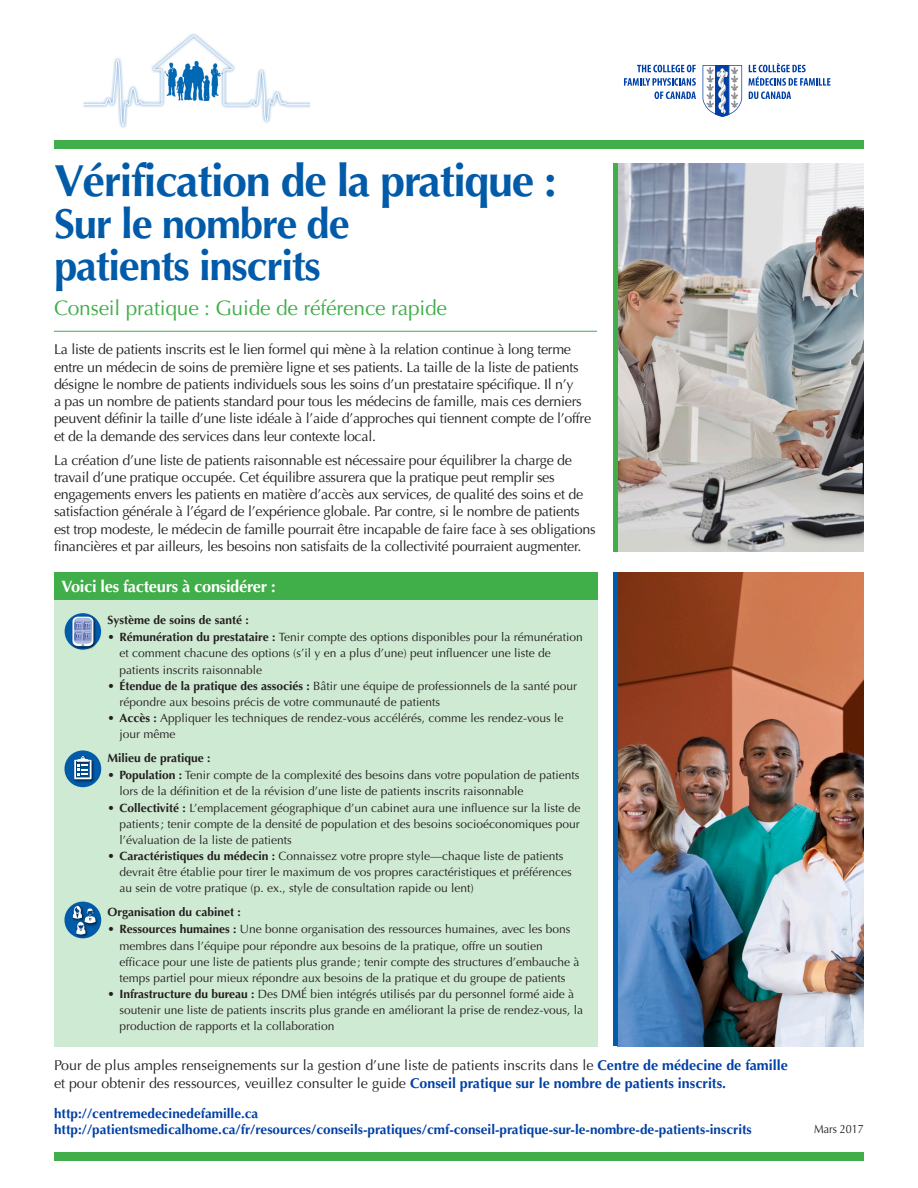
<style>
.page{position:relative;width:918px;height:1188px;background:#fff}
.page>*{position:absolute;margin:0;border:0;box-sizing:border-box;transform-origin:0 0}
.t1{font:700 45px "Optima";letter-spacing:-.03em;color:#015ba9}
.t2{font:700 42px/42px "Optima";letter-spacing:-.03em;color:#015ba9}
.t3{font:21px "Optima";letter-spacing:-.01em;color:#40ae49}
.t4{font:700 16.5px "Optima";letter-spacing:-.02em;color:#fff}
.t5{font:14.25px/17.2px "Optima";letter-spacing:-.02em;color:#231f20}
.t6{font:14.25px/18px "Optima";color:#231f20}
.t7{font:700 13.5px "Optima";color:#0040a6}
.t8{font:12px/16.2px "Optima";color:#231f20}
.t9{font:700 12px "Optima";color:#231f20}
.t10{font:12px "Optima";color:#231f20;scale:.9 1}
.s1{font-weight:700}
.s2{font-weight:700;color:#0040a6}
</style>
<div class="page">
<svg style="left:637px;top:65px;width:59px;height:7px"></svg>
<svg style="left:624px;top:78px;width:72px;height:21px"></svg>
<svg style="left:702px;top:63px;width:129px;height:54px"></svg>
<img style="left:84px;top:33px;width:226px;height:95px">
<div style="left:54px;top:140px;width:810px;height:9px;background:#40ae49"></div>
<img style="left:618px;top:163px;width:246px;height:388px">
<img style="left:618px;top:573px;width:246px;height:473px">
<div style="left:54px;top:579px;width:543px;height:467px;background:#cfead2"></div>
<div style="left:54px;top:573px;width:543px;height:27px;background:#40ae49"></div>
<div style="left:613px;top:163px;width:5px;height:388px;background:#40ae49"></div>
<hr style="left:613px;top:573px;width:4px;height:473px;background:#015ba9">
<div style="left:54px;top:1152px;width:810px;height:9px;background:#40ae49"></div>
<hr style="left:54px;top:331px;width:543px;height:1px;background:#40ae49">
<div style="left:64px;top:902px;width:37px;height:36px;background:#015ba9;border-radius:50%"></div>
<img style="left:74px;top:935px;width:15px;height:3px">
<img style="left:96px;top:907px;width:4px;height:18px">
<svg style="left:73px;top:906px;width:23px;height:29px"></svg>
<div style="left:65px;top:613px;width:36px;height:37px;background:#015ba9;border-radius:50%"></div>
<img style="left:70px;top:614px;width:28px;height:36px">
<svg style="left:72px;top:617px;width:21px;height:29px"></svg>
<div style="left:64px;top:750px;width:37px;height:37px;background:#015ba9;border-radius:50%"></div>
<img style="left:74px;top:754px;width:21px;height:29px">
<svg style="left:74px;top:756px;width:18px;height:23px"></svg>
<p class="t1" style="left:54px;top:154px;width:504px">Vérification de la pratique :</p>
<p class="t2" style="left:54px;top:203px;width:297px">Sur le nombre de patients inscrits</p>
<p class="t3" style="left:54px;top:296px;width:395px">Conseil pratique : Guide de référence rapide</p>
<p class="t5" style="left:54px;top:341px;width:539px">La liste de patients inscrits est le lien formel qui mène à la relation continue à long terme entre un médecin de soins de première ligne et ses patients. La taille de la liste de patients désigne le nombre de patients individuels sous les soins d’un prestataire spécifique. Il n’y<br>a pas un nombre de patients standard pour tous les médecins de famille, mais ces derniers peuvent définir la taille d’une liste idéale à l’aide d’approches qui tiennent compte de l’offre et de la demande des services dans leur contexte local.</p>
<p class="t5" style="left:54px;top:451px;width:543px">La création d’une liste de patients raisonnable est nécessaire pour équilibrer la charge de travail d’une pratique occupée. Cet équilibre assurera que la pratique peut remplir ses engagements envers les patients en matière d’accès aux services, de qualité des soins et de satisfaction générale à l’égard de l’expérience globale. Par contre, si le nombre de patients est trop modeste, le médecin de famille pourrait être incapable de faire face à ses obligations financières et par ailleurs, les besoins non satisfaits de la collectivité pourraient augmenter.</p>
<p class="t4" style="left:62px;top:577px;width:216px">Voici les facteurs à considérer :</p>
<p class="t9" style="left:107px;top:613px;width:143px">Système de soins de santé :</p>
<p class="t8" style="left:119px;top:629px;width:465px;text-indent:-12px">• <span class="s1">Rémunération du prestataire :</span> Tenir compte des options disponibles pour la rémunération et comment chacune des options (s’il y en a plus d’une) peut influencer une liste de patients inscrits raisonnable</p>
<p class="t8" style="left:119px;top:678px;width:459px;text-indent:-12px">• <span class="s1">Étendue de la pratique des associés :</span> Bâtir une équipe de professionnels de la santé pour répondre aux besoins précis de votre communauté de patients</p>
<p class="t8" style="left:119px;top:710px;width:446px;text-indent:-12px">• <span class="s1">Accès :</span> Appliquer les techniques de rendez-vous accélérés, comme les rendez-vous le jour même</p>
<p class="t9" style="left:107px;top:751px;width:105px">Milieu de pratique :</p>
<p class="t8" style="left:119px;top:767px;width:462px;text-indent:-12px">• <span class="s1">Population :</span> Tenir compte de la complexité des besoins dans votre population de patients lors de la définition et de la révision d’une liste de patients inscrits raisonnable</p>
<p class="t8" style="left:119px;top:800px;width:463px;text-align:justify;text-indent:-12px">• <span class="s1">Collectivité :</span> L’emplacement géographique d’un cabinet aura une influence sur la liste de patients; tenir compte de la densité de population et des besoins socioéconomiques pour l’évaluation de la liste de patients</p>
<p class="t8" style="left:119px;top:848px;width:454px;text-indent:-12px">• <span class="s1">Caractéristiques du médecin :</span> Connaissez votre propre style—chaque liste de patients devrait être établie pour tirer le maximum de vos propres caractéristiques et préférences au sein de votre pratique (p. ex., style de consultation rapide ou lent)</p>
<p class="t9" style="left:107px;top:905px;width:135px">Organisation du cabinet :</p>
<p class="t8" style="left:119px;top:921px;width:461px;text-indent:-12px">• <span class="s1">Ressources humaines :</span> Une bonne organisation des ressources humaines, avec les bons membres dans l’équipe pour répondre aux besoins de la pratique, offre un soutien efficace pour une liste de patients plus grande ; tenir compte des structures d’embauche à temps partiel pour mieux répondre aux besoins de la pratique et du groupe de patients</p>
<p class="t8" style="left:119px;top:986px;width:465px;text-indent:-12px">• <span class="s1">Infrastructure du bureau :</span> Des DMÉ bien intégrés utilisés par du personnel formé aide à soutenir une liste de patients inscrits plus grande en améliorant la prise de rendez-vous, la production de rapports et la collaboration</p>
<p class="t6" style="left:54px;top:1056px;width:735px">Pour de plus amples renseignements sur la gestion d’une liste de patients inscrits dans le <span class="s2">Centre de médecine de famille </span>et pour obtenir des ressources, veuillez consulter le guide <span class="s2">Conseil pratique sur le nombre de patients inscrits.</span></p>
<p class="t7" style="left:54px;top:1105px;width:206px">http://centremedecinedefamille.ca</p>
<p class="t7" style="left:54px;top:1122px;width:699px">http://patientsmedicalhome.ca/fr/resources/conseils-pratiques/cmf-conseil-pratique-sur-le-nombre-de-patients-inscrits</p>
<p class="t10" style="left:814px;top:1122px;width:57px">Mars 2017</p>
</div>
